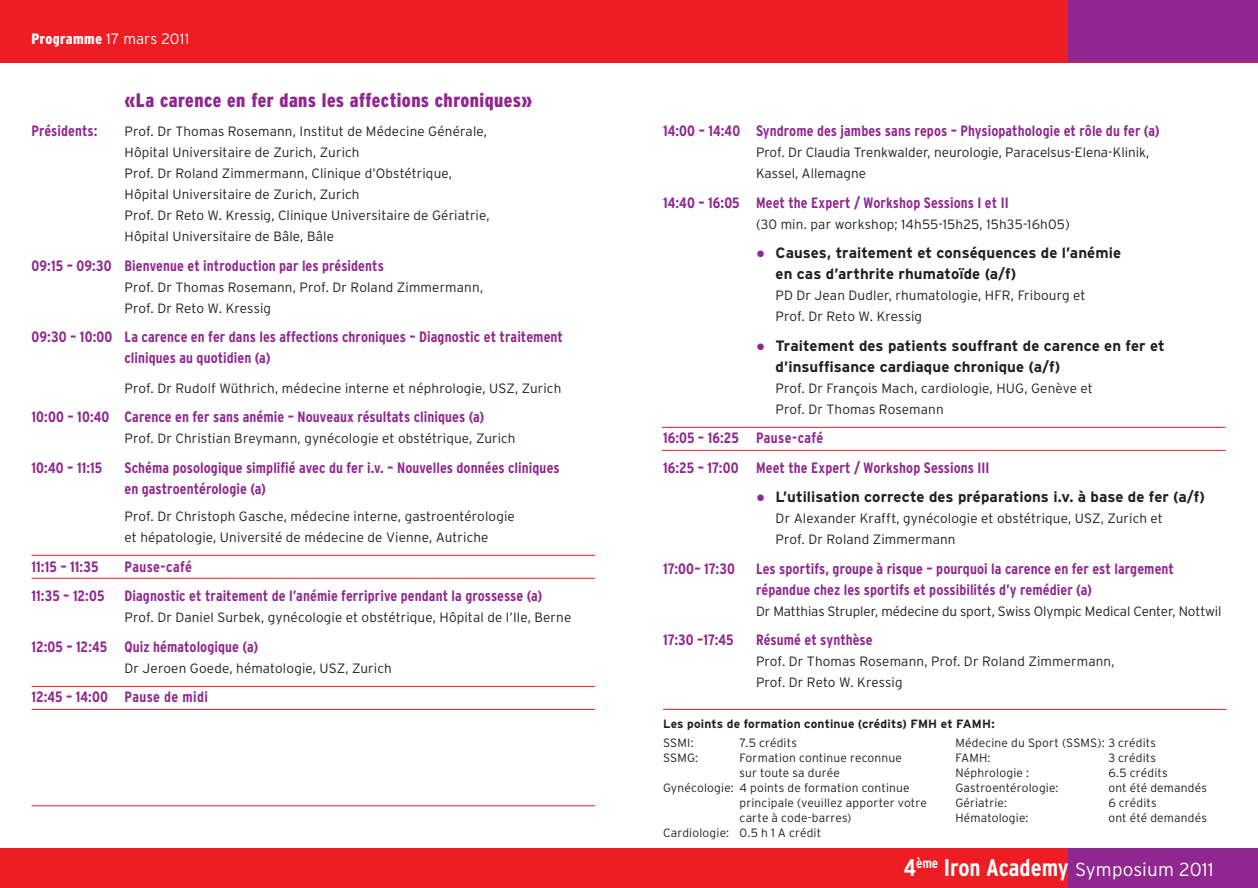
<style>
.page{position:relative;width:1258px;height:888px;background:#fff}
.page>*{position:absolute;margin:0;border:0;box-sizing:border-box;transform-origin:0 0}
.t1{font:900 condensed 19.5px "Interstate";letter-spacing:.02em;color:#90268f}
.t2{font:300 18.75px "Interstate";letter-spacing:.01em;color:#fff}
.t3{font:700 condensed 15px/21px "Interstate";letter-spacing:.005em;color:#90268f}
.t4{font:700 15px/21px "Interstate";letter-spacing:.005em;color:#231f20}
.t5{font:700 condensed 15px "Interstate";letter-spacing:.025em;color:#90268f}
.t6{font:300 15px "Interstate";letter-spacing:.005em;color:#fff}
.t7{font:300 13.5px/21px "Interstate";letter-spacing:.01em;color:#231f20}
.t8{font:300 13.5px "Interstate";letter-spacing:-.01em;color:#231f20}
.t9{font:300 12px/15px "Interstate";letter-spacing:.015em;color:#231f20}
.t10{font:700 12px "Interstate";letter-spacing:.015em;color:#231f20}
.s1{font-weight:900;font-stretch:condensed}
.s2{font-family:"Times New Roman";font-weight:400;color:#90268f}
.s3{font-weight:700;font-stretch:condensed;font-size:24px}
</style>
<div class="page">
<div style="left:1068px;top:848px;width:190px;height:40px;background:#90268f"></div>
<div style="left:1068px;top:0;width:190px;height:63px;background:#90268f"></div>
<div style="left:0;top:848px;width:1068px;height:40px;background:#ee1d23"></div>
<div style="left:0;top:0;width:1068px;height:63px;background:#ee1d23"></div>
<hr style="left:31px;top:62px;width:1227px;height:1px;background:#ee1d23">
<hr style="left:31px;top:805px;width:564px;height:1px;background:#ee1d23">
<hr style="left:31px;top:709px;width:564px;height:1px;background:#ee1d23">
<hr style="left:663px;top:709px;width:563px;height:1px;background:#ee1d23">
<hr style="left:31px;top:578px;width:564px;height:1px;background:#ee1d23">
<hr style="left:662px;top:450px;width:563px;height:1px;background:#ee1d23">
<hr style="left:31px;top:686px;width:564px;height:1px;background:#ee1d23">
<hr style="left:31px;top:555px;width:564px;height:1px;background:#ee1d23">
<hr style="left:662px;top:427px;width:563px;height:1px;background:#ee1d23">
<p class="t6" style="left:32px;top:30px;width:159px"><span class="s1">Programme</span> 17 mars 2011</p>
<h1 class="t1" style="left:124px;top:89px;width:409px">«La carence en fer dans les affections chroniques»</h1>
<p class="t3" style="left:32px;top:121px;width:67px">Présidents:</p>
<p class="t7" style="left:124px;top:121px;width:367px">Prof. Dr Thomas Rosemann, Institut de Médecine Générale, Hôpital Universitaire de Zurich, Zurich<br>Prof. Dr Roland Zimmermann, Clinique d’Obstétrique, Hôpital Universitaire de Zurich, Zurich<br>Prof. Dr Reto W. Kressig, Clinique Universitaire de Gériatrie, Hôpital Universitaire de Bâle, Bâle</p>
<p class="t3" style="left:32px;top:255px;width:354px">09:15 – 09:30 Bienvenue et introduction par les présidents</p>
<p class="t7" style="left:124px;top:277px;width:360px">Prof. Dr Thomas Rosemann, Prof. Dr Roland Zimmermann,<br>Prof. Dr Reto W. Kressig</p>
<p class="t3" style="left:124px;top:327px;width:440px;text-indent:-93px">09:30 – 10:00 La carence en fer dans les affections chroniques – Diagnostic et traitement cliniques au quotidien (a)</p>
<p class="t7" style="left:124px;top:378px;width:438px">Prof. Dr Rudolf Wüthrich, médecine interne et néphrologie, USZ, Zurich</p>
<p class="t3" style="left:31px;top:407px;width:454px">10:00 – 10:40 Carence en fer sans anémie – Nouveaux résultats cliniques (a)</p>
<p class="t7" style="left:124px;top:428px;width:393px">Prof. Dr Christian Breymann, gynécologie et obstétrique, Zurich</p>
<p class="t3" style="left:31px;top:457px;width:72px">10:40 – 11:15</p>
<p class="t3" style="left:124px;top:457px;width:437px">Schéma posologique simplifié avec du fer i.v. – Nouvelles données cliniques en gastroentérologie (a)</p>
<p class="t7" style="left:124px;top:506px;width:392px">Prof. Dr Christoph Gasche, médecine interne, gastroentérologie et hépatologie, Université de médecine de Vienne, Autriche</p>
<p class="t3" style="left:31px;top:556px;width:68px">11:15 – 11:35</p>
<p class="t3" style="left:124px;top:556px;width:69px">Pause-café</p>
<p class="t3" style="left:31px;top:585px;width:74px">11:35 – 12:05</p>
<p class="t3" style="left:124px;top:585px;width:419px">Diagnostic et traitement de l’anémie ferriprive pendant la grossesse (a)</p>
<p class="t7" style="left:124px;top:607px;width:448px">Prof. Dr Daniel Surbek, gynécologie et obstétrique, Hôpital de l’Ile, Berne</p>
<p class="t3" style="left:31px;top:636px;width:228px">12:05 – 12:45 Quiz hématologique (a)</p>
<p class="t7" style="left:125px;top:657px;width:269px">Dr Jeroen Goede, hématologie, USZ, Zurich</p>
<p class="t5" style="left:31px;top:689px;width:178px">12:45 – 14:00 Pause de midi</p>
<p class="t3" style="left:663px;top:121px;width:498px">14:00 – 14:40 Syndrome des jambes sans repos – Physiopathologie et rôle du fer (a)</p>
<p class="t7" style="left:756px;top:142px;width:395px">Prof. Dr Claudia Trenkwalder, neurologie, Paracelsus-Elena-Klinik,<br>Kassel, Allemagne</p>
<p class="t3" style="left:663px;top:192px;width:347px">14:40 – 16:05 Meet the Expert / Workshop Sessions I et II</p>
<p class="t7" style="left:756px;top:214px;width:315px">(30 min. par workshop; 14h55-15h25, 15h35-16h05)</p>
<p class="t4" style="left:775px;top:243px;width:347px;text-indent:-20px"><span class="s2">●</span> Causes, traitement et conséquences de l’anémie en cas d’arthrite rhumatoïde (a/f)</p>
<p class="t7" style="left:775px;top:285px;width:312px">PD Dr Jean Dudler, rhumatologie, HFR, Fribourg et<br>Prof. Dr Reto W. Kressig</p>
<p class="t4" style="left:775px;top:335px;width:391px;text-indent:-20px"><span class="s2">●</span> Traitement des patients souffrant de carence en fer et d’insuffisance cardiaque chronique (a/f)</p>
<p class="t7" style="left:775px;top:378px;width:319px">Prof. Dr François Mach, cardiologie, HUG, Genève et<br>Prof. Dr Thomas Rosemann</p>
<p class="t3" style="left:663px;top:423px;width:328px;line-height:29.5px">16:05 – 16:25 Pause-café<br>16:25 – 17:00 Meet the Expert / Workshop Sessions III</p>
<p class="t4" style="left:756px;top:487px;width:450px"><span class="s2">●</span> L’utilisation correcte des préparations i.v. à base de fer (a/f)</p>
<p class="t7" style="left:775px;top:508px;width:389px">Dr Alexander Krafft, gynécologie et obstétrique, USZ, Zurich et<br>Prof. Dr Roland Zimmermann</p>
<p class="t3" style="left:663px;top:558px;width:74px">17:00– 17:30</p>
<p class="t3" style="left:756px;top:558px;width:419px">Les sportifs, groupe à risque – pourquoi la carence en fer est largement répandue chez les sportifs et possibilités d’y remédier (a)</p>
<p class="t8" style="left:756px;top:604px;width:467px">Dr Matthias Strupler, médecine du sport, Swiss Olympic Medical Center, Nottwil</p>
<p class="t3" style="left:663px;top:630px;width:72px">17:30 –17:45</p>
<p class="t3" style="left:756px;top:630px;width:118px">Résumé et synthèse</p>
<p class="t7" style="left:756px;top:651px;width:360px">Prof. Dr Thomas Rosemann, Prof. Dr Roland Zimmermann,<br>Prof. Dr Reto W. Kressig</p>
<p class="t10" style="left:663px;top:717px;width:333px">Les points de formation continue (crédits) FMH et FAMH:</p>
<p class="t9" style="left:663px;top:735px;width:32px">SSMI:</p>
<p class="t9" style="left:739px;top:735px;width:59px">7.5 crédits</p>
<p class="t9" style="left:663px;top:750px;width:37px">SSMG:</p>
<p class="t9" style="left:739px;top:750px;width:164px">Formation continue reconnue</p>
<p class="t9" style="left:739px;top:765px;width:102px">sur toute sa durée</p>
<p class="t9" style="left:663px;top:780px;width:248px">Gynécologie: 4 points de formation continue</p>
<p class="t9" style="left:739px;top:795px;width:189px">principale (veuillez apporter votre</p>
<p class="t9" style="left:739px;top:810px;width:113px">carte à code-barres)</p>
<p class="t9" style="left:663px;top:825px;width:160px">Cardiologie: 0.5 h 1 A crédit</p>
<p class="t9" style="left:955px;top:735px;width:202px">Médecine du Sport (SSMS): 3 crédits<br>FAMH:</p>
<p class="t9" style="left:1108px;top:750px;width:49px">3 crédits</p>
<p class="t9" style="left:955px;top:765px;width:75px">Néphrologie :</p>
<p class="t9" style="left:1108px;top:765px;width:61px">6.5 crédits</p>
<p class="t9" style="left:955px;top:780px;width:105px">Gastroentérologie:</p>
<p class="t9" style="left:1108px;top:780px;width:100px">ont été demandés</p>
<p class="t9" style="left:955px;top:795px;width:53px">Gériatrie:</p>
<p class="t9" style="left:1108px;top:795px;width:50px">6 crédits</p>
<p class="t9" style="left:955px;top:810px;width:75px">Hématologie:</p>
<p class="t9" style="left:1108px;top:810px;width:100px">ont été demandés</p>
<h2 class="t2" style="left:904px;top:859px;width:311px"><span class="s3">4</span><sup>ème</sup> <span class="s3">Iron Academy</span> Symposium 2011</h2>
</div>
